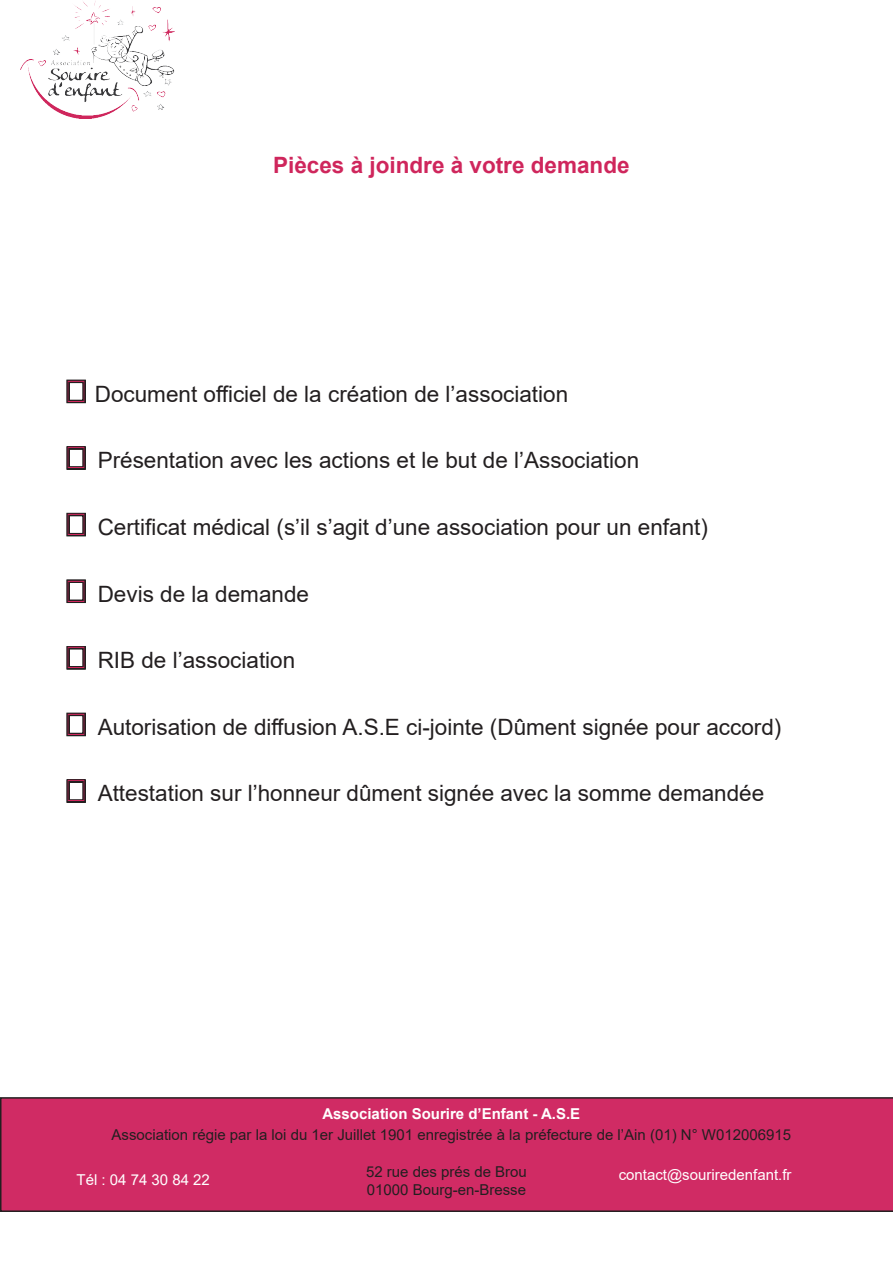
<style>
.page{position:relative;width:893px;height:1263px;background:#fff}
.page>*{position:absolute;margin:0;border:0;box-sizing:border-box;transform-origin:0 0}
.t1{font:22.5px "Arial";color:#231f20}
.t2{font:700 22.5px "Arial";color:#cf265c}
.t3{font:15px/18px "Arial";color:#231f20}
.t4{font:15px "Arial";color:#fff}
.t5{font:700 15px "Arial";color:#fff}
.s1{font-size:33px}
</style>
<div class="page">
<div style="left:0;top:1097px;width:893px;height:115px;background:#d02b64"></div>
<img style="left:20px;top:1px;width:154px;height:117px">
<p class="t2" style="left:273px;top:149px;width:358px">Pièces à joindre à votre demande</p>
<p class="t1" style="left:64px;top:378px;width:506px"><span class="s1">⬜</span> Document officiel de la création de l’association</p>
<p class="t1" style="left:64px;top:445px;width:577px"><span class="s1">⬜</span> Présentation avec les actions et le but de l’Association</p>
<p class="t1" style="left:64px;top:511px;width:646px"><span class="s1">⬜</span> Certificat médical (s’il s’agit d’une association pour un enfant)</p>
<p class="t1" style="left:64px;top:578px;width:247px"><span class="s1">⬜</span> Devis de la demande</p>
<p class="t1" style="left:64px;top:645px;width:233px"><span class="s1">⬜</span> RIB de l’association</p>
<p class="t1" style="left:64px;top:711px;width:719px"><span class="s1">⬜</span> Autorisation de diffusion A.S.E ci-jointe (Dûment signée pour accord)</p>
<p class="t1" style="left:64px;top:778px;width:702px"><span class="s1">⬜</span> Attestation sur l’honneur dûment signée avec la somme demandée</p>
<p class="t5" style="left:322px;top:1103px;width:259px">Association Sourire d’Enfant - A.S.E</p>
<p class="t3" style="left:111px;top:1126px;width:681px">Association régie par la loi du 1er Juillet 1901 enregistrée à la préfecture de l’Ain (01) N° W012006915</p>
<p class="t4" style="left:77px;top:1169px;width:135px">Tél : 04 74 30 84 22</p>
<p class="t4" style="left:619px;top:1165px;width:174px">contact@souriredenfant.fr</p>
<p class="t3" style="left:366px;top:1162px;width:162px">52 rue des prés de Brou<br>01000 Bourg-en-Bresse</p>
</div>
